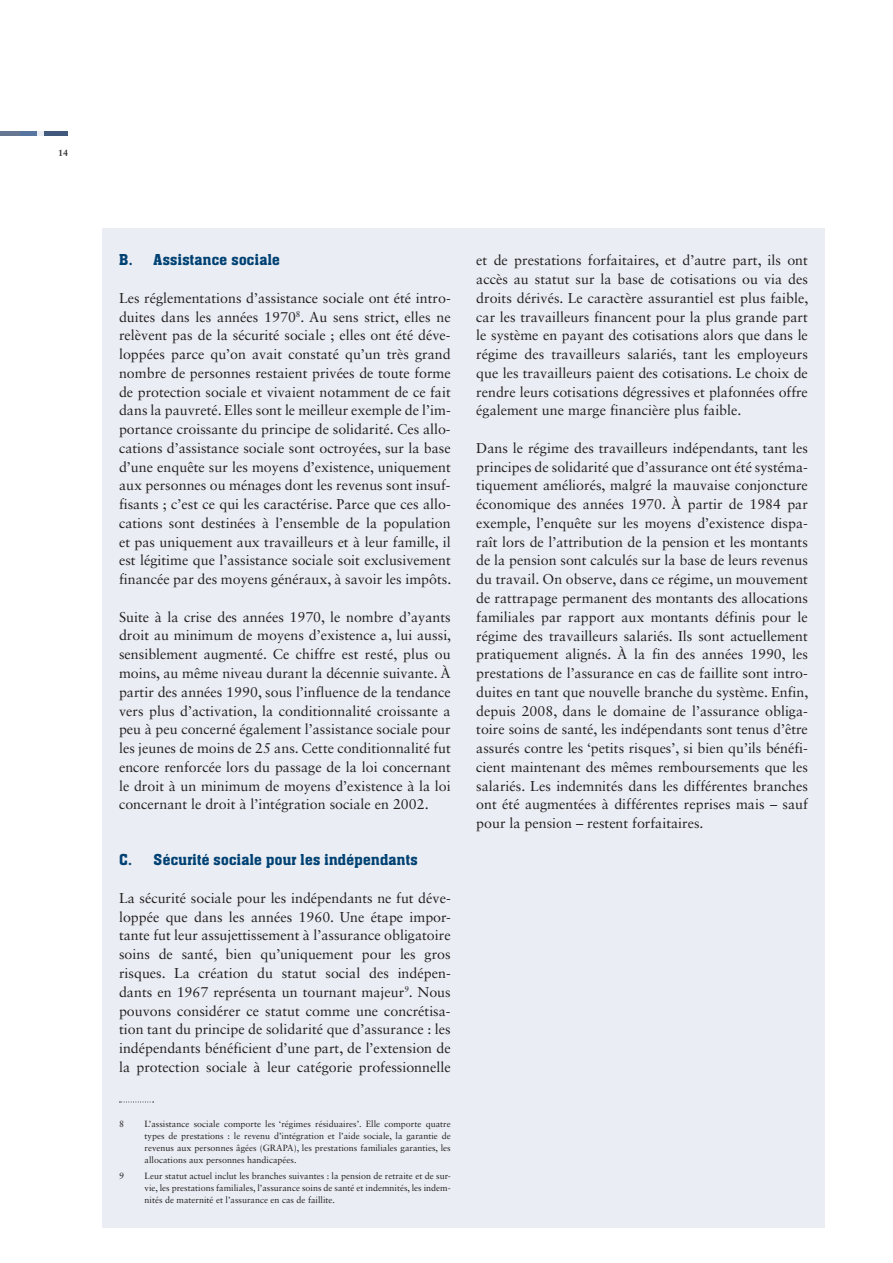
<style>
.page{position:relative;width:893px;height:1263px;background:#fff}
.page>*{position:absolute;margin:0;border:0;box-sizing:border-box;transform-origin:0 0}
.t1{font:500 16.5px "Aachen Std";letter-spacing:.02em;color:#004173}
.t2{font:14.25px/18.8px "Sabon LT Std";color:#231f20;text-align:justify}
.t3{font:9px/12px "Sabon LT Std";color:#231f20;text-align:justify}
.t4{font:700 9px "Sabon LT Std";color:#231f20}
</style>
<div class="page">
<hr style="left:29px;top:132px;width:39px;height:4px;background:#41597c">
<hr style="left:10px;top:132px;width:34px;height:4px;background:#eaeef4">
<hr style="left:4px;top:132px;width:33px;height:4px;background:#57759e">
<hr style="left:0;top:132px;width:20px;height:4px;background:#667792">
<div style="left:102px;top:229px;width:723px;height:999px;background:#eaeef4"></div>
<svg style="left:119px;top:1101px;width:35px;height:1px"></svg>
<p class="t4" style="left:58px;top:147px;width:12px">14</p>
<p class="t1" style="left:119px;top:251px;width:162px">B. Assistance sociale</p>
<p class="t2" style="left:119px;top:288px;width:334px">Les réglementations d’assistance sociale ont été intro&shy;duites dans les années 1970<sup>8</sup>. Au sens strict, elles ne relèvent pas de la sécurité sociale ; elles ont été déve&shy;loppées parce qu’on avait constaté qu’un très grand nombre de personnes restaient privées de toute forme de protection sociale et vivaient notamment de ce fait dans la pauvreté. Elles sont le meilleur exemple de l’im&shy;portance croissante du principe de solidarité. Ces allo&shy;cations d’assistance sociale sont octroyées, sur la base d’une enquête sur les moyens d’existence, uniquement aux personnes ou ménages dont les revenus sont insuf&shy;fisants ; c’est ce qui les caractérise. Parce que ces allo&shy;cations sont destinées à l’ensemble de la population et pas uniquement aux travailleurs et à leur famille, il est légitime que l’assistance sociale soit exclusivement financée par des moyens généraux, à savoir les impôts.</p>
<p class="t2" style="left:119px;top:607px;width:334px">Suite à la crise des années 1970, le nombre d’ayants droit au minimum de moyens d’existence a, lui aussi, sensiblement augmenté. Ce chiffre est resté, plus ou moins, au même niveau durant la décennie suivante. À partir des années 1990, sous l’influence de la tendance vers plus d’activation, la conditionnalité croissante a peu à peu concerné également l’assistance sociale pour les jeunes de moins de 25 ans. Cette conditionnalité fut encore renforcée lors du passage de la loi concernant le droit à un minimum de moyens d’existence à la loi concernant le droit à l’intégration sociale en 2002.</p>
<p class="t1" style="left:119px;top:851px;width:300px">C. Sécurité sociale pour les indépendants</p>
<p class="t2" style="left:119px;top:888px;width:333px">La sécurité sociale pour les indépendants ne fut déve&shy;loppée que dans les années 1960. Une étape impor&shy;tante fut leur assujettissement à l’assurance obligatoire soins de santé, bien qu’uniquement pour les gros risques. La création du statut social des indépen&shy;dants en 1967 représenta un tournant majeur<sup>9</sup>. Nous pouvons considérer ce statut comme une concrétisa&shy;tion tant du principe de solidarité que d’assurance : les indépendants bénéficient d’une part, de l’extension de la protection sociale à leur catégorie professionnelle</p>
<p class="t3" style="left:119px;top:1117px;width:7px">8</p>
<p class="t3" style="left:145px;top:1117px;width:308px">L’assistance sociale comporte les ‘régimes résiduaires’. Elle comporte quatre types de prestations : le revenu d’intégration et l’aide sociale, la garantie de revenus aux personnes âgées (GRAPA), les prestations familiales garanties, les allocations aux personnes handicapées.</p>
<p class="t3" style="left:119px;top:1170px;width:7px">9</p>
<p class="t3" style="left:145px;top:1170px;width:308px">Leur statut actuel inclut les branches suivantes : la pension de retraite et de sur&shy;vie, les prestations familiales, l’assurance soins de santé et indemnités, les indem&shy;nités de maternité et l’assurance en cas de faillite.</p>
<p class="t2" style="left:476px;top:251px;width:334px">et de prestations forfaitaires, et d’autre part, ils ont accès au statut sur la base de cotisations ou via des droits dérivés. Le caractère assurantiel est plus faible, car les travailleurs financent pour la plus grande part le système en payant des cotisations alors que dans le régime des travailleurs salariés, tant les employeurs que les travailleurs paient des cotisations. Le choix de rendre leurs cotisations dégressives et plafonnées offre également une marge financière plus faible.</p>
<p class="t2" style="left:476px;top:438px;width:334px">Dans le régime des travailleurs indépendants, tant les principes de solidarité que d’assurance ont été systéma&shy;tiquement améliorés, malgré la mauvaise conjoncture économique des années 1970. À partir de 1984 par exemple, l’enquête sur les moyens d’existence dispa&shy;raît lors de l’attribution de la pension et les montants de la pension sont calculés sur la base de leurs revenus du travail. On observe, dans ce régime, un mouvement de rattrapage permanent des montants des allocations familiales par rapport aux montants définis pour le régime des travailleurs salariés. Ils sont actuellement pratiquement alignés. À la fin des années 1990, les prestations de l’assurance en cas de faillite sont intro&shy;duites en tant que nouvelle branche du système. Enfin, depuis 2008, dans le domaine de l’assurance obliga&shy;toire soins de santé, les indépendants sont tenus d’être assurés contre les ‘petits risques’, si bien qu’ils bénéfi&shy;cient maintenant des mêmes remboursements que les salariés. Les indemnités dans les différentes branches ont été augmentées à différentes reprises mais – sauf pour la pension – restent forfaitaires.</p>
</div>
